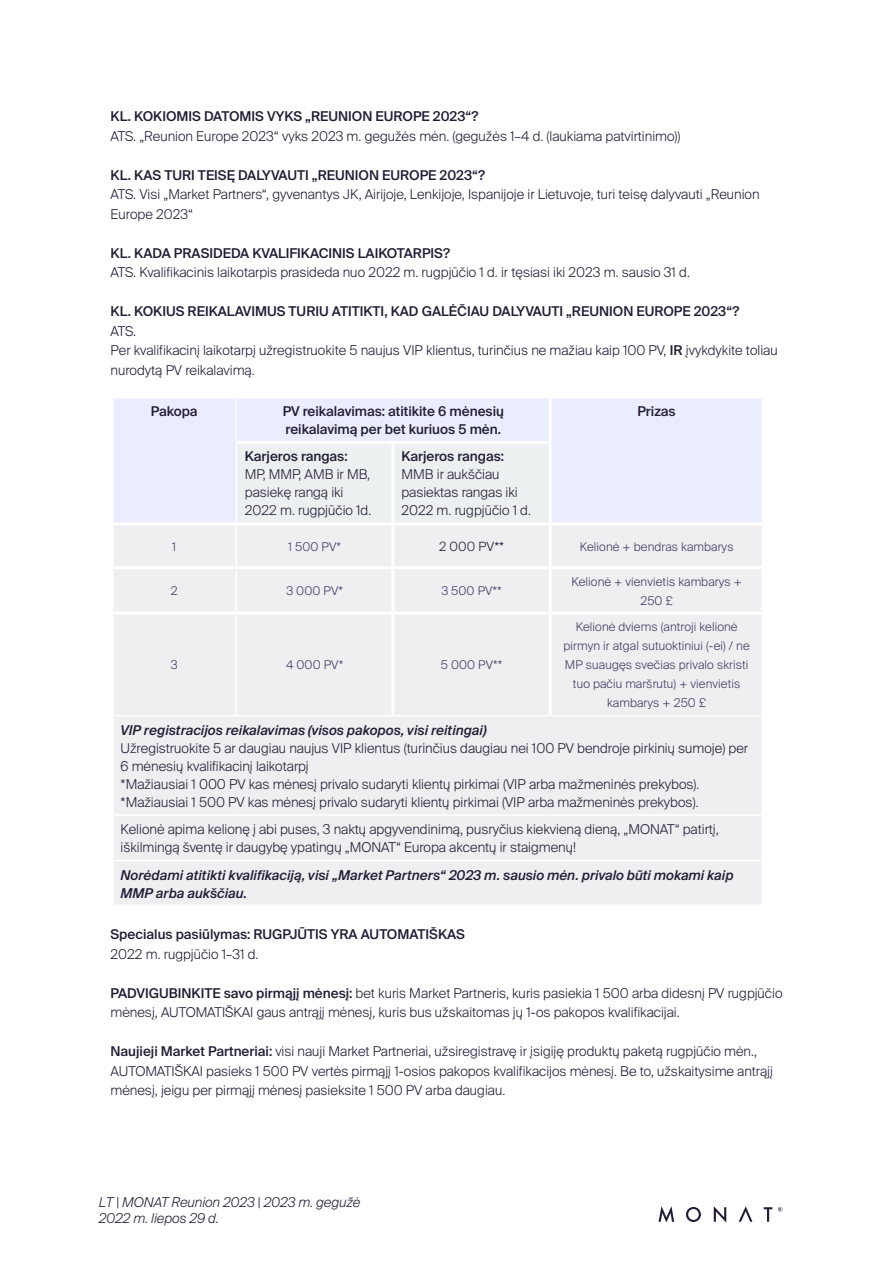
<style>
.page{position:relative;width:893px;height:1263px;background:#fff}
.page>*{position:absolute;margin:0;border:0;box-sizing:border-box;transform-origin:0 0}
.t1{font:300 13.5px/18px "Suisse Intl";color:#231c34}
.t2{font:500 13.5px/18px "Suisse Intl";color:#231c34}
.t3{font:italic 500 13.5px/18px "Suisse Intl";color:#231c34}
.t4{font:italic 300 13.5px/16.2px "Suisse Intl";color:#231c34}
.t5{font:300 12.75px "Suisse Intl";color:#231c34}
.t6{font:300 12px/19px "Suisse Intl";letter-spacing:.01em;color:#3d3a60;text-align:center}
.s1{font-weight:500}
</style>
<div class="page">
<svg style="left:658px;top:1206px;width:16px;height:16px"></svg>
<svg style="left:686px;top:1207px;width:15px;height:15px"></svg>
<svg style="left:714px;top:1206px;width:12px;height:16px"></svg>
<svg style="left:739px;top:1206px;width:13px;height:16px"></svg>
<svg style="left:764px;top:1207px;width:8px;height:15px"></svg>
<svg style="left:778px;top:1207px;width:4px;height:4px"></svg>
<div style="left:114px;top:399px;width:648px;height:123px;background:#eaecff"></div>
<div style="left:237px;top:444px;width:312px;height:78px;background:#edf0f1"></div>
<div style="left:114px;top:526px;width:647px;height:378px;background:#efeff1"></div>
<hr style="left:236px;top:399px;width:1px;height:43px;background:#fff">
<hr style="left:236px;top:442px;width:1px;height:80px;background:#fff">
<hr style="left:236px;top:525px;width:1px;height:41px;background:#fff">
<hr style="left:236px;top:569px;width:1px;height:43px;background:#fff">
<hr style="left:236px;top:615px;width:1px;height:100px;background:#fff">
<hr style="left:114px;top:715px;width:122px;height:1px;background:#fff">
<hr style="left:236px;top:715px;width:157px;height:1px;background:#fff">
<hr style="left:393px;top:715px;width:157px;height:1px;background:#fff">
<hr style="left:550px;top:715px;width:212px;height:1px;background:#fff">
<hr style="left:114px;top:814px;width:122px;height:2px;background:#fff">
<hr style="left:236px;top:814px;width:157px;height:2px;background:#fff">
<hr style="left:393px;top:814px;width:157px;height:2px;background:#fff">
<hr style="left:550px;top:814px;width:212px;height:2px;background:#fff">
<hr style="left:114px;top:860px;width:122px;height:1px;background:#fff">
<hr style="left:236px;top:860px;width:157px;height:1px;background:#fff">
<hr style="left:393px;top:860px;width:157px;height:1px;background:#fff">
<hr style="left:550px;top:860px;width:212px;height:1px;background:#fff">
<hr style="left:549px;top:399px;width:3px;height:42px;background:#fff">
<hr style="left:237px;top:441px;width:156px;height:3px;background:#fff">
<hr style="left:393px;top:441px;width:159px;height:3px;background:#fff">
<hr style="left:391px;top:444px;width:3px;height:78px;background:#fff">
<hr style="left:549px;top:444px;width:3px;height:78px;background:#fff">
<hr style="left:391px;top:525px;width:3px;height:41px;background:#fff">
<hr style="left:549px;top:525px;width:3px;height:41px;background:#fff">
<hr style="left:111px;top:566px;width:125px;height:3px;background:#fff">
<hr style="left:236px;top:566px;width:157px;height:3px;background:#fff">
<hr style="left:393px;top:566px;width:157px;height:3px;background:#fff">
<hr style="left:391px;top:569px;width:3px;height:43px;background:#fff">
<hr style="left:550px;top:566px;width:215px;height:3px;background:#fff">
<hr style="left:549px;top:569px;width:3px;height:43px;background:#fff">
<hr style="left:111px;top:612px;width:125px;height:3px;background:#fff">
<hr style="left:236px;top:612px;width:157px;height:3px;background:#fff">
<hr style="left:393px;top:612px;width:157px;height:3px;background:#fff">
<hr style="left:391px;top:615px;width:3px;height:100px;background:#fff">
<hr style="left:550px;top:612px;width:215px;height:3px;background:#fff">
<hr style="left:549px;top:615px;width:3px;height:100px;background:#fff">
<p class="t2" style="left:111px;top:107px;width:369px">KL. KOKIOMIS DATOMIS VYKS „REUNION EUROPE 2023“?</p>
<p class="t1" style="left:111px;top:127px;width:571px">ATS. „Reunion Europe 2023“ vyks 2023 m. gegužės mėn. (gegužės 1–4 d. (laukiama patvirtinimo))</p>
<p class="t2" style="left:111px;top:166px;width:376px">KL. KAS TURI TEISĘ DALYVAUTI „REUNION EUROPE 2023“?</p>
<p class="t1" style="left:111px;top:185px;width:650px;line-height:19.5px">ATS. Visi „Market Partners“, gyvenantys JK, Airijoje, Lenkijoje, Ispanijoje ir Lietuvoje, turi teisę dalyvauti „Reunion<br>Europe 2023“</p>
<p class="t2" style="left:111px;top:244px;width:341px">KL. KADA PRASIDEDA KVALIFIKACINIS LAIKOTARPIS?</p>
<p class="t1" style="left:111px;top:263px;width:581px">ATS. Kvalifikacinis laikotarpis prasideda nuo 2022 m. rugpjūčio 1 d. ir tęsiasi iki 2023 m. sausio 31 d.</p>
<p class="t2" style="left:111px;top:302px;width:630px">KL. KOKIUS REIKALAVIMUS TURIU ATITIKTI, KAD GALĖČIAU DALYVAUTI „REUNION EUROPE 2023“?</p>
<p class="t1" style="left:111px;top:321px;width:669px;line-height:19.5px">ATS.<br>Per kvalifikacinį laikotarpį užregistruokite 5 naujus VIP klientus, turinčius ne mažiau kaip 100 PV, <span class="s1">IR</span> įvykdykite toliau nurodytą PV reikalavimą.</p>
<p class="t2" style="left:151px;top:402px;width:48px">Pakopa</p>
<p class="t2" style="left:283px;top:402px;width:223px">PV reikalavimas: atitikite 6 mėnesių reikalavimą per bet kuriuos 5 mėn.</p>
<p class="t2" style="left:638px;top:402px;width:40px">Prizas</p>
<p class="t2" style="left:245px;top:448px;width:104px">Karjeros rangas:</p>
<p class="t1" style="left:245px;top:466px;width:128px">MP, MMP, AMB ir MB, pasiekę rangą iki<br>2022 m. rugpjūčio 1d.</p>
<p class="t2" style="left:401px;top:448px;width:104px">Karjeros rangas:</p>
<p class="t1" style="left:401px;top:466px;width:131px">MMB ir aukščiau pasiektas rangas iki<br>2022 m. rugpjūčio 1 d.</p>
<p class="t6" style="left:172px;top:537px;width:5px">1</p>
<p class="t6" style="left:288px;top:537px;width:54px">1 500 PV*</p>
<p class="t5" style="left:439px;top:539px;width:67px">2 000 PV**</p>
<p class="t6" style="left:580px;top:537px;width:155px">Kelionė + bendras kambarys</p>
<p class="t6" style="left:171px;top:581px;width:8px">2</p>
<p class="t6" style="left:286px;top:581px;width:58px">3 000 PV*</p>
<p class="t6" style="left:441px;top:581px;width:62px">3 500 PV**</p>
<p class="t6" style="left:571px;top:572px;width:172px">Kelionė + vienvietis kambarys +<br>250 £</p>
<p class="t6" style="left:171px;top:655px;width:8px">3</p>
<p class="t6" style="left:286px;top:655px;width:59px">4 000 PV*</p>
<p class="t6" style="left:441px;top:655px;width:63px">5 000 PV**</p>
<p class="t6" style="left:564px;top:617px;width:188px">Kelionė dviems (antroji kelionė pirmyn ir atgal sutuoktiniui (-ei) / ne<br>MP suaugęs svečias privalo skristi tuo pačiu maršrutu) + vienvietis kambarys + 250 £</p>
<p class="t3" style="left:121px;top:721px;width:368px">VIP registracijos reikalavimas (visos pakopos, visi reitingai)</p>
<p class="t1" style="left:121px;top:739px;width:629px">Užregistruokite 5 ar daugiau naujus VIP klientus (turinčius daugiau nei 100 PV bendroje pirkinių sumoje) per 6 mėnesių kvalifikacinį laikotarpį<br>*Mažiausiai 1 000 PV kas mėnesį privalo sudaryti klientų pirkimai (VIP arba mažmeninės prekybos). *Mažiausiai 1 500 PV kas mėnesį privalo sudaryti klientų pirkimai (VIP arba mažmeninės prekybos).</p>
<p class="t1" style="left:121px;top:820px;width:600px">Kelionė apima kelionę į abi puses, 3 naktų apgyvendinimą, pusryčius kiekvieną dieną, „MONAT“ patirtį, iškilmingą šventę ir daugybę ypatingų „MONAT“ Europa akcentų ir staigmenų!</p>
<p class="t3" style="left:121px;top:866px;width:614px">Norėdami atitikti kvalifikaciją, visi „Market Partners“ 2023 m. sausio mėn. privalo būti mokami kaip<br>MMP arba aukščiau.</p>
<p class="t2" style="left:111px;top:925px;width:356px">Specialus pasiūlymas: RUGPJŪTIS YRA AUTOMATIŠKAS</p>
<p class="t1" style="left:111px;top:945px;width:149px">2022 m. rugpjūčio 1–31 d.</p>
<p class="t1" style="left:111px;top:983px;width:673px;line-height:19.5px"><span class="s1">PADVIGUBINKITE savo pirmąjį mėnesį:</span> bet kuris Market Partneris, kuris pasiekia 1 500 arba didesnį PV rugpjūčio mėnesį, AUTOMATIŠKAI gaus antrąjį mėnesį, kuris bus užskaitomas jų 1-os pakopos kvalifikacijai.</p>
<p class="t1" style="left:111px;top:1041px;width:664px;line-height:19.5px"><span class="s1">Naujieji Market Partneriai:</span> visi nauji Market Partneriai, užsiregistravę ir įsigiję produktų paketą rugpjūčio mėn.,<br>AUTOMATIŠKAI pasieks 1 500 PV vertės pirmąjį 1-osios pakopos kvalifikacijos mėnesį. Be to, užskaitysime antrąjį mėnesį, jeigu per pirmąjį mėnesį pasieksite 1 500 PV arba daugiau.</p>
<p class="t4" style="left:99px;top:1194px;width:263px">LT | MONAT Reunion 2023 | 2023 m. gegužė<br>2022 m. liepos 29 d.</p>
</div>
